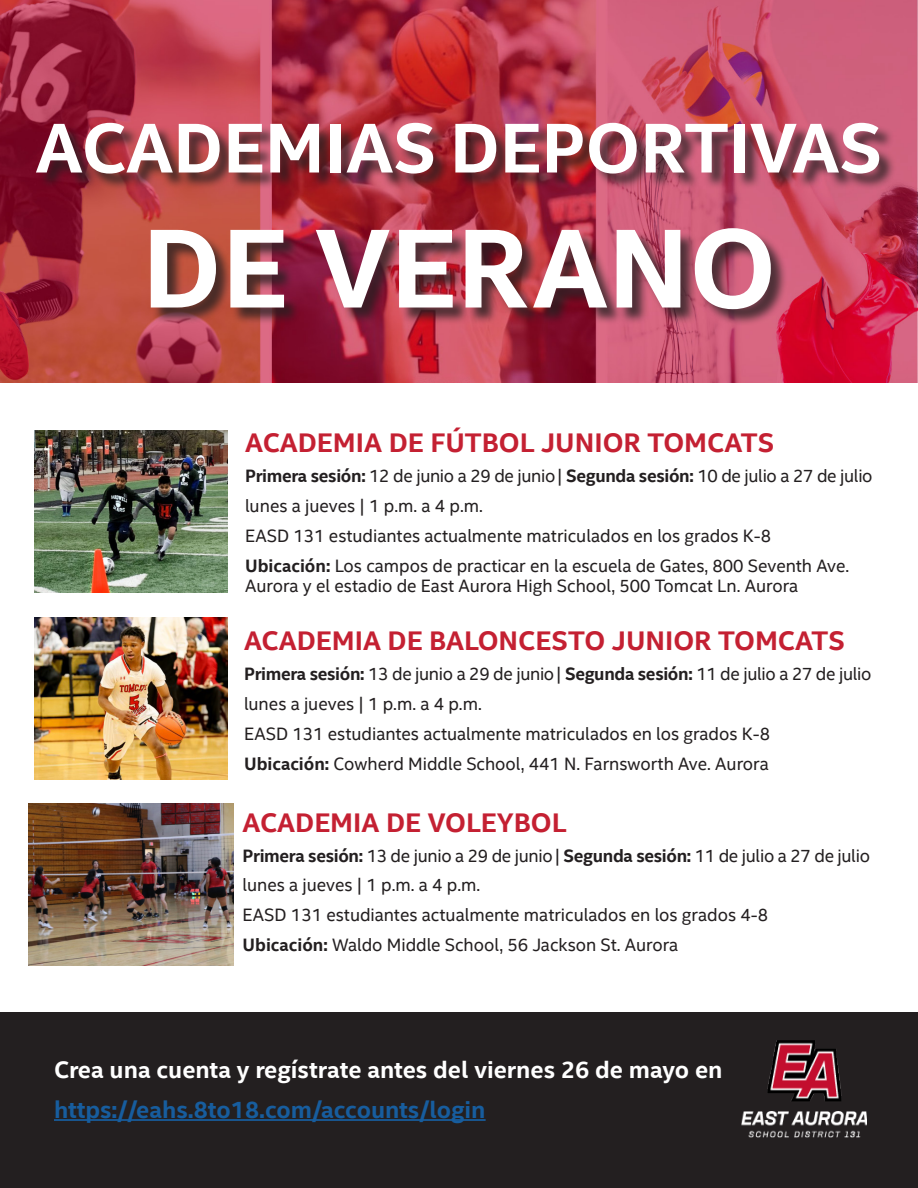
<style>
.page{position:relative;width:918px;height:1188px;background:#fff}
.page>*{position:absolute;margin:0;border:0;box-sizing:border-box;transform-origin:0 0}
.t1{font:700 112.5px "Intel Clear W";color:#fff}
.t2{font:700 70.5px "Intel Clear W";color:#fff}
.t3{font:700 27px "Intel Clear W";color:#c42032}
.t4{font:700 24px "Intel Clear W";color:#fff}
.t5{font:700 24px "Intel Clear W";color:#175d9e}
.t6{font:18px/20.2px "Intel Clear W";color:#231f20}
.t7{font:18px "Intel Clear W";letter-spacing:-.02em;color:#231f20}
.s1{font-weight:700}
</style>
<div class="page">
<div style="left:0;top:1012px;width:918px;height:176px;background:#231f20"></div>
<img style="left:34px;top:430px;width:194px;height:162px">
<img style="left:34px;top:618px;width:194px;height:162px">
<img style="left:741px;top:1041px;width:126px;height:96px">
<hr style="left:54px;top:1119px;width:432px;height:2px;background:#175d9e">
<img style="left:0;top:0;width:918px;height:382px">
<div style="left:38px;top:124px;width:859px;height:203px;background:#231f20;opacity:.75"></div>
<img style="left:29px;top:803px;width:204px;height:162px">
<p class="t2" style="left:36px;top:105px;width:848px">ACADEMIAS DEPORTIVAS</p>
<p class="t1" style="left:142px;top:199px;width:636px">DE VERANO</p>
<p class="t3" style="left:245px;top:426px;width:531px">ACADEMIA DE FÚTBOL JUNIOR TOMCATS</p>
<p class="t7" style="left:245px;top:465px;width:629px"><span class="s1">Primera sesión:</span> 12 de junio a 29 de junio| <span class="s1">Segunda sesión:</span> 10 de julio a 27 de julio</p>
<p class="t6" style="left:245px;top:496px;width:239px">lunes a jueves | 1 p.m. a 4 p.m.</p>
<p class="t6" style="left:245px;top:526px;width:528px">EASD 131 estudiantes actualmente matriculados en los grados K-8</p>
<p class="t6" style="left:245px;top:556px;width:606px"><span class="s1">Ubicación:</span> Los campos de practicar en la escuela de Gates, 800 Seventh Ave.<br>Aurora y el estadio de East Aurora High School, 500 Tomcat Ln. Aurora</p>
<p class="t3" style="left:244px;top:624px;width:602px">ACADEMIA DE BALONCESTO JUNIOR TOMCATS</p>
<p class="t7" style="left:244px;top:663px;width:629px"><span class="s1">Primera sesión:</span> 13 de junio a 29 de junio| <span class="s1">Segunda sesión:</span> 11 de julio a 27 de julio</p>
<p class="t6" style="left:244px;top:694px;width:239px">lunes a jueves | 1 p.m. a 4 p.m.</p>
<p class="t6" style="left:244px;top:724px;width:528px">EASD 131 estudiantes actualmente matriculados en los grados K-8</p>
<p class="t6" style="left:244px;top:754px;width:526px"><span class="s1">Ubicación:</span> Cowherd Middle School, 441 N. Farnsworth Ave. Aurora</p>
<p class="t3" style="left:243px;top:806px;width:325px">ACADEMIA DE VOLEYBOL</p>
<p class="t7" style="left:243px;top:844px;width:629px"><span class="s1">Primera sesión:</span> 13 de junio a 29 de junio| <span class="s1">Segunda sesión:</span> 11 de julio a 27 de julio</p>
<p class="t6" style="left:243px;top:875px;width:239px">lunes a jueves | 1 p.m. a 4 p.m.</p>
<p class="t6" style="left:243px;top:905px;width:527px">EASD 131 estudiantes actualmente matriculados en los grados 4-8</p>
<p class="t6" style="left:243px;top:935px;width:437px"><span class="s1">Ubicación:</span> Waldo Middle School, 56 Jackson St. Aurora</p>
<p class="t4" style="left:54px;top:1055px;width:670px">Crea una cuenta y regístrate antes del viernes 26 de mayo en</p>
<p class="t5" style="left:54px;top:1095px;width:433px">https://eahs.8to18.com/accounts/login</p>
</div>
